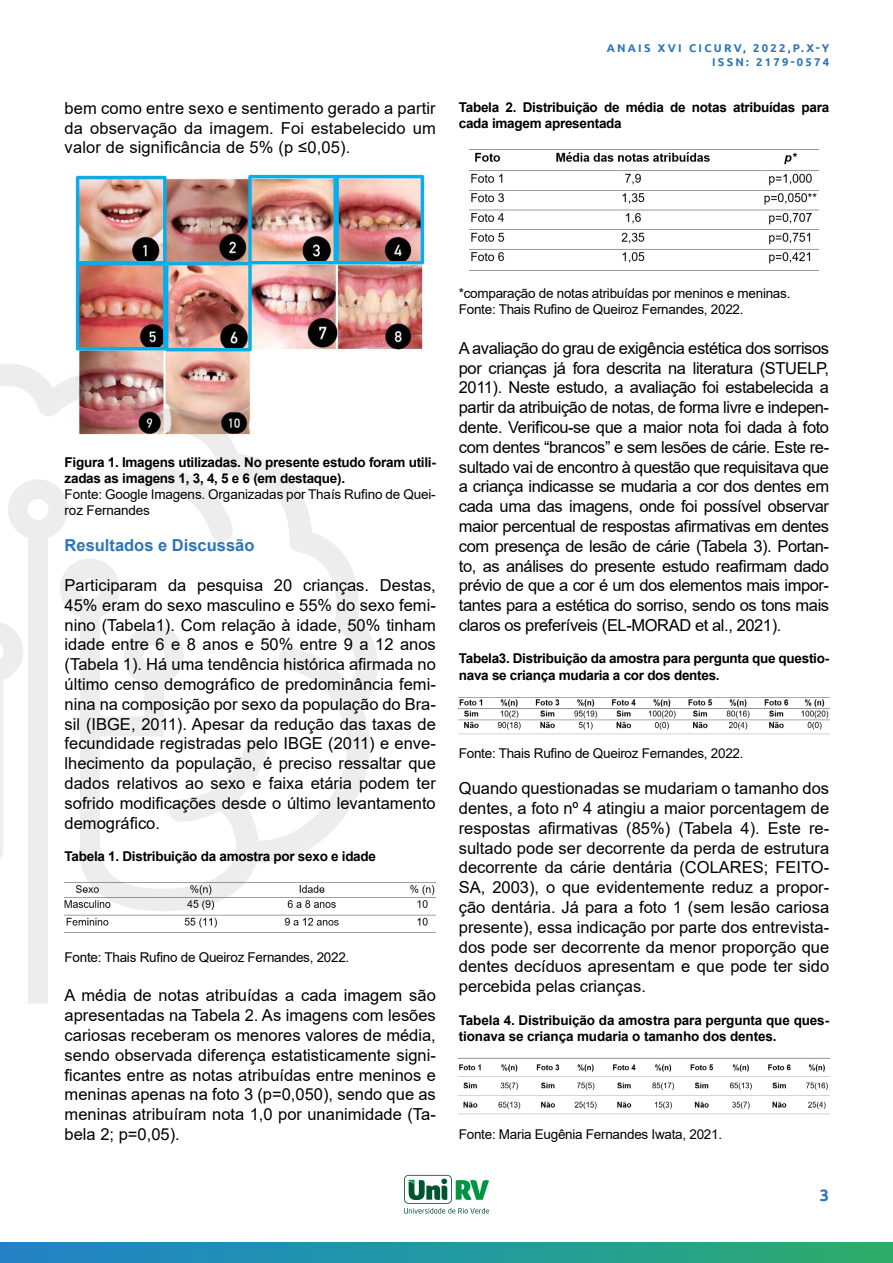
<style>
.page{position:relative;width:893px;height:1263px;background:#fff}
.page>*{position:absolute;margin:0;border:0;box-sizing:border-box;transform-origin:0 0}
.t1{font:16.5px/19.8px "Arial";color:#000;text-align:justify}
.t2{font:700 16.5px "Arial";color:#2d75b6}
.t3{font:700 16.5px "Ubuntu";color:#2e75b6}
.t4{font:700 13.5px/16.2px "Arial";letter-spacing:-.02em;color:#000}
.t5{font:13.5px/16.2px "Arial";letter-spacing:-.02em;color:#000}
.t6{font:700 11.25px/13.5px "Ubuntu";letter-spacing:.2em;color:#2e75b6;text-align:right}
</style>
<div class="page">
<div style="left:0;top:1242px;width:893px;height:21px;background:linear-gradient(to right,#1f83cd,#2bad70)"></div>
<svg style="left:28px;top:911px;width:37px;height:92px"></svg>
<svg style="left:0;top:364px;width:378px;height:547px"></svg>
<svg style="left:138px;top:464px;width:95px;height:78px"></svg>
<svg style="left:404px;top:1175px;width:85px;height:38px"></svg>
<img style="left:75px;top:173px;width:351px;height:263px">
<img style="left:65px;top:880px;width:371px;height:53px">
<img style="left:470px;top:149px;width:348px;height:122px">
<img style="left:459px;top:697px;width:370px;height:38px">
<img style="left:459px;top:1057px;width:370px;height:57px">
<p class="t1" style="left:65px;top:98px;width:373px">bem como entre sexo e sentimento gerado a partir da observação da imagem. Foi estabelecido um valor de significância de 5% (p ≤0,05).</p>
<p class="t6" style="left:607px;top:41px;width:224px">ANAIS XVI CICURV, 2022,P.X-Y<br>ISSN: 2179-0574</p>
<p class="t4" style="left:459px;top:99px;width:372px">Tabela 2. Distribuição de média de notas atribuídas para cada imagem apresentada</p>
<p class="t4" style="left:65px;top:454px;width:373px">Figura 1. Imagens utilizadas. No presente estudo foram utili&shy;zadas as imagens 1, 3, 4, 5 e 6 (em destaque).</p>
<p class="t5" style="left:65px;top:486px;width:373px">Fonte: Google Imagens. Organizadas por Thaís Rufino de Quei&shy;roz Fernandes</p>
<p class="t2" style="left:65px;top:534px;width:191px">Resultados e Discussão</p>
<p class="t1" style="left:65px;top:575px;width:373px">Participaram da pesquisa 20 crianças. Destas, 45% eram do sexo masculino e 55% do sexo femi&shy;nino (Tabela1). Com relação à idade, 50% tinham idade entre 6 e 8 anos e 50% entre 9 a 12 anos (Tabela 1). Há uma tendência histórica afirmada no último censo demográfico de predominância femi&shy;nina na composição por sexo da população do Bra&shy;sil (IBGE, 2011). Apesar da redução das taxas de fecundidade registradas pelo IBGE (2011) e enve&shy;lhecimento da população, é preciso ressaltar que dados relativos ao sexo e faixa etária podem ter sofrido modificações desde o último levantamento demográfico.</p>
<p class="t4" style="left:65px;top:848px;width:313px">Tabela 1. Distribuição da amostra por sexo e idade</p>
<p class="t5" style="left:65px;top:949px;width:286px">Fonte: Thais Rufino de Queiroz Fernandes, 2022.</p>
<p class="t1" style="left:65px;top:985px;width:373px">A média de notas atribuídas a cada imagem são apresentadas na Tabela 2. As imagens com lesões cariosas receberam os menores valores de média, sendo observada diferença estatisticamente signi&shy;ficantes entre as notas atribuídas entre meninos e meninas apenas na foto 3 (p=0,050), sendo que as meninas atribuíram nota 1,0 por unanimidade (Ta&shy;bela 2; p=0,05).</p>
<p class="t5" style="left:459px;top:285px;width:333px">*comparação de notas atribuídas por meninos e meninas.<br>Fonte: Thais Rufino de Queiroz Fernandes, 2022.</p>
<p class="t1" style="left:459px;top:338px;width:372px">A avaliação do grau de exigência estética dos sorrisos por crianças já fora descrita na literatura (STUELP, 2011). Neste estudo, a avaliação foi estabelecida a partir da atribuição de notas, de forma livre e indepen&shy;dente. Verificou-se que a maior nota foi dada à foto com dentes “brancos” e sem lesões de cárie. Este re&shy;sultado vai de encontro à questão que requisitava que a criança indicasse se mudaria a cor dos dentes em cada uma das imagens, onde foi possível observar maior percentual de respostas afirmativas em dentes com presença de lesão de cárie (Tabela 3). Portan&shy;to, as análises do presente estudo reafirmam dado prévio de que a cor é um dos elementos mais impor&shy;tantes para a estética do sorriso, sendo os tons mais claros os preferíveis (EL-MORAD et al., 2021).</p>
<p class="t4" style="left:459px;top:651px;width:372px">Tabela3. Distribuição da amostra para pergunta que questio&shy;nava se criança mudaria a cor dos dentes.</p>
<p class="t5" style="left:459px;top:745px;width:286px">Fonte: Thais Rufino de Queiroz Fernandes, 2022.</p>
<p class="t1" style="left:459px;top:778px;width:372px">Quando questionadas se mudariam o tamanho dos dentes, a foto nº 4 atingiu a maior porcentagem de respostas afirmativas (85%) (Tabela 4). Este re&shy;sultado pode ser decorrente da perda de estrutura decorrente da cárie dentária (COLARES; FEITO-SA, 2003), o que evidentemente reduz a propor&shy;ção dentária. Já para a foto 1 (sem lesão cariosa presente), essa indicação por parte dos entrevista&shy;dos pode ser decorrente da menor proporção que dentes decíduos apresentam e que pode ter sido percebida pelas crianças.</p>
<p class="t4" style="left:459px;top:1012px;width:372px">Tabela 4. Distribuição da amostra para pergunta que ques&shy;tionava se criança mudaria o tamanho dos dentes.</p>
<p class="t5" style="left:459px;top:1126px;width:265px">Fonte: Maria Eugênia Fernandes Iwata, 2021.</p>
<p class="t3" style="left:820px;top:1185px;width:11px">3</p>
</div>
